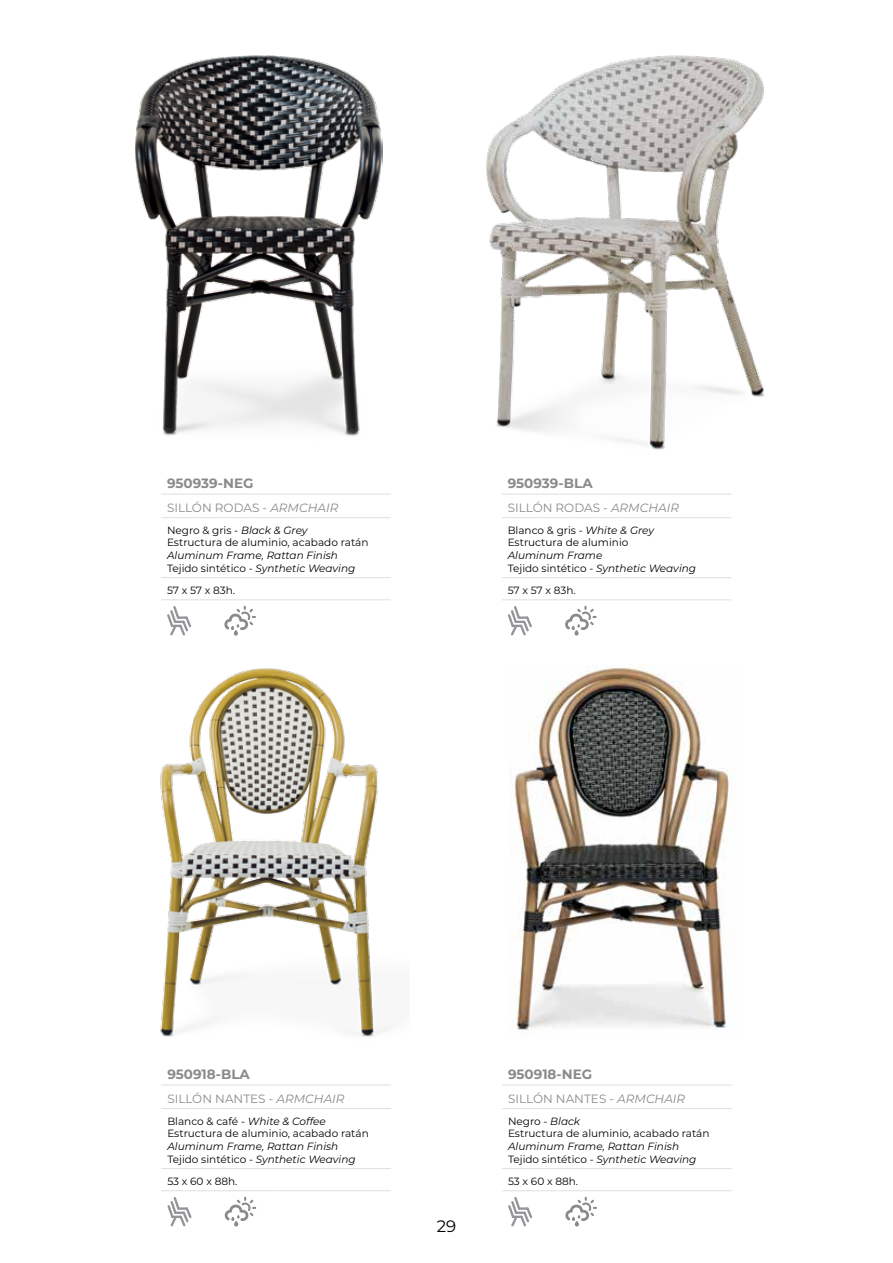
<style>
.page{position:relative;width:893px;height:1263px;background:#fff}
.page>*{position:absolute;margin:0;border:0;box-sizing:border-box;transform-origin:0 0}
.t1{font:16.5px "Montserrat";color:#000}
.t2{font:700 13.5px "Montserrat";color:#8a8a8a}
.t3{font:12px "Montserrat";color:#8a8a8a}
.t4{font:10.5px/12.6px "Montserrat";color:#000}
.t5{font:italic 10.5px/12.6px "Montserrat";color:#000}
.s1{font-style:italic}
.s2{font-style:normal}
</style>
<div class="page">
<hr style="left:161px;top:1190px;width:58px;height:1px;background:#dbe0e5">
<hr style="left:219px;top:1190px;width:57px;height:1px;background:#dbe0e5">
<hr style="left:276px;top:1190px;width:115px;height:1px;background:#dbe0e5">
<svg style="left:167px;top:1197px;width:25px;height:29px"></svg>
<svg style="left:225px;top:1197px;width:31px;height:29px"></svg>
<hr style="left:502px;top:1190px;width:57px;height:1px;background:#dbe0e5">
<hr style="left:559px;top:1190px;width:58px;height:1px;background:#dbe0e5">
<hr style="left:617px;top:1190px;width:115px;height:1px;background:#dbe0e5">
<hr style="left:502px;top:1168px;width:57px;height:1px;background:#dbe0e5">
<hr style="left:559px;top:1168px;width:58px;height:1px;background:#dbe0e5">
<hr style="left:617px;top:1168px;width:115px;height:1px;background:#dbe0e5">
<hr style="left:502px;top:1085px;width:57px;height:1px;background:#dbe0e5">
<hr style="left:559px;top:1085px;width:58px;height:1px;background:#dbe0e5">
<hr style="left:617px;top:1085px;width:115px;height:1px;background:#dbe0e5">
<hr style="left:502px;top:1108px;width:57px;height:1px;background:#dbe0e5">
<hr style="left:559px;top:1108px;width:58px;height:1px;background:#dbe0e5">
<hr style="left:617px;top:1108px;width:115px;height:1px;background:#dbe0e5">
<svg style="left:508px;top:1197px;width:24px;height:29px"></svg>
<svg style="left:565px;top:1197px;width:32px;height:29px"></svg>
<img style="left:509px;top:664px;width:225px;height:366px">
<img style="left:160px;top:605px;width:231px;height:564px">
<hr style="left:502px;top:494px;width:57px;height:1px;background:#dbe0e5">
<hr style="left:559px;top:494px;width:57px;height:1px;background:#dbe0e5">
<hr style="left:616px;top:494px;width:115px;height:1px;background:#dbe0e5">
<hr style="left:502px;top:517px;width:57px;height:1px;background:#dbe0e5">
<hr style="left:559px;top:517px;width:57px;height:1px;background:#dbe0e5">
<hr style="left:616px;top:517px;width:115px;height:1px;background:#dbe0e5">
<hr style="left:502px;top:577px;width:57px;height:1px;background:#dbe0e5">
<hr style="left:559px;top:577px;width:57px;height:1px;background:#dbe0e5">
<hr style="left:616px;top:577px;width:115px;height:1px;background:#dbe0e5">
<hr style="left:502px;top:600px;width:57px;height:1px;background:#dbe0e5">
<hr style="left:559px;top:600px;width:57px;height:1px;background:#dbe0e5">
<hr style="left:616px;top:600px;width:115px;height:1px;background:#dbe0e5">
<svg style="left:508px;top:606px;width:24px;height:30px"></svg>
<svg style="left:565px;top:606px;width:32px;height:30px"></svg>
<hr style="left:161px;top:494px;width:57px;height:1px;background:#dbe0e5">
<hr style="left:218px;top:494px;width:58px;height:1px;background:#dbe0e5">
<hr style="left:276px;top:494px;width:115px;height:1px;background:#dbe0e5">
<hr style="left:161px;top:517px;width:57px;height:1px;background:#dbe0e5">
<hr style="left:218px;top:517px;width:58px;height:1px;background:#dbe0e5">
<hr style="left:276px;top:517px;width:115px;height:1px;background:#dbe0e5">
<hr style="left:161px;top:577px;width:57px;height:1px;background:#dbe0e5">
<hr style="left:218px;top:577px;width:58px;height:1px;background:#dbe0e5">
<hr style="left:276px;top:577px;width:115px;height:1px;background:#dbe0e5">
<hr style="left:161px;top:600px;width:57px;height:1px;background:#dbe0e5">
<hr style="left:218px;top:600px;width:58px;height:1px;background:#dbe0e5">
<hr style="left:276px;top:600px;width:115px;height:1px;background:#dbe0e5">
<svg style="left:167px;top:606px;width:24px;height:30px"></svg>
<svg style="left:224px;top:606px;width:32px;height:30px"></svg>
<img style="left:486px;top:55px;width:279px;height:395px">
<img style="left:135px;top:55px;width:247px;height:381px">
<p class="t2" style="left:167px;top:473px;width:88px">950939-NEG</p>
<p class="t3" style="left:167px;top:499px;width:173px">SILLÓN RODAS - <span class="s1">ARMCHAIR</span></p>
<p class="t4" style="left:167px;top:523px;width:203px">Negro &amp; gris - <span class="s1">Black &amp; Grey<br></span>Estructura de aluminio, acabado ratán</p>
<p class="t5" style="left:167px;top:549px;width:190px">Aluminum Frame, Rattan Finish<br><span class="s2">Tejido sintético -</span> Synthetic Weaving</p>
<p class="t4" style="left:167px;top:583px;width:70px">57 x 57 x 83h.</p>
<p class="t2" style="left:508px;top:473px;width:87px">950939-BLA</p>
<p class="t3" style="left:508px;top:499px;width:173px">SILLÓN RODAS - <span class="s1">ARMCHAIR</span></p>
<p class="t4" style="left:508px;top:523px;width:148px">Blanco &amp; gris - <span class="s1">White &amp; Grey<br></span>Estructura de aluminio</p>
<p class="t5" style="left:508px;top:549px;width:190px">Aluminum Frame<br><span class="s2">Tejido sintético -</span> Synthetic Weaving</p>
<p class="t4" style="left:508px;top:583px;width:70px">57 x 57 x 83h.</p>
<p class="t2" style="left:167px;top:1064px;width:84px">950918-BLA</p>
<p class="t3" style="left:167px;top:1090px;width:179px">SILLÓN NANTES - <span class="s1">ARMCHAIR</span></p>
<p class="t4" style="left:167px;top:1114px;width:203px">Blanco &amp; café - <span class="s1">White &amp; Coffee<br></span>Estructura de aluminio, acabado ratán</p>
<p class="t5" style="left:167px;top:1139px;width:190px">Aluminum Frame, Rattan Finish<br><span class="s2">Tejido sintético -</span> Synthetic Weaving</p>
<p class="t4" style="left:167px;top:1174px;width:72px">53 x 60 x 88h.</p>
<h1 class="t1" style="left:437px;top:1215px;width:21px">29</h1>
<p class="t2" style="left:508px;top:1064px;width:86px">950918-NEG</p>
<p class="t3" style="left:508px;top:1090px;width:179px">SILLÓN NANTES - <span class="s1">ARMCHAIR</span></p>
<p class="t4" style="left:508px;top:1114px;width:203px">Negro - <span class="s1">Black<br></span>Estructura de aluminio, acabado ratán</p>
<p class="t5" style="left:508px;top:1139px;width:190px">Aluminum Frame, Rattan Finish<br><span class="s2">Tejido sintético -</span> Synthetic Weaving</p>
<p class="t4" style="left:508px;top:1174px;width:72px">53 x 60 x 88h.</p>
</div>
